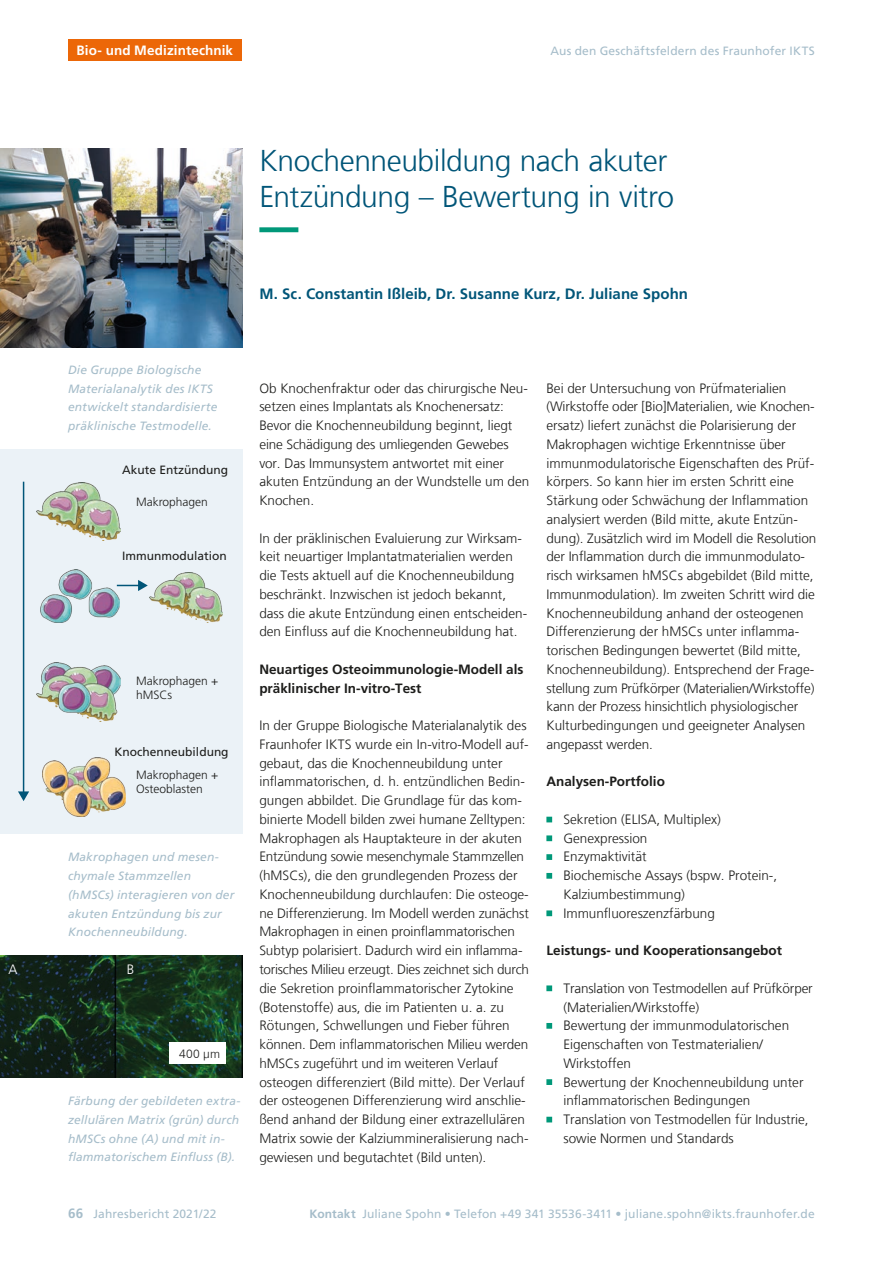
<style>
.page{position:relative;width:893px;height:1263px;background:#fff}
.page>*{position:absolute;margin:0;border:0;box-sizing:border-box;transform-origin:0 0}
.t1{font:300 30px/36px "Frutiger LT Com";letter-spacing:-.015em;color:#005578}
.t2{font:700 15px "Frutiger LT Com";letter-spacing:.005em;color:#005578}
.t3{font:300 13.5px/18.8px "Frutiger LT Com";color:#1d1d1b}
.t4{font:700 13.5px/18.8px "Frutiger LT Com";color:#1d1d1b}
.t5{font:700 13.5px "Frutiger LT Com";letter-spacing:.01em;color:#fff}
.t6{font:700 13.5px "Frutiger LT Com";color:#a6bdca}
.t7{font:300 13.5px "Frutiger LT Com";color:#fff}
.t8{font:italic 12px/18.8px "Frutiger LT Com";letter-spacing:.01em;color:#a6bdca}
.t9{font:12px "Frutiger LT Com";letter-spacing:.01em;color:#a6bdca}
.t10{font:300 12px/14.4px "Frutiger LT Com";color:#1d1d1b}
.t11{font:12px "Frutiger LT Com";color:#1d1d1b}
.s1{font-weight:700}
</style>
<div class="page">
<img style="left:0;top:149px;width:242px;height:198px">
<img style="left:0;top:955px;width:242px;height:122px">
<div style="left:0;top:449px;width:242px;height:385px;background:#ebf2f7"></div>
<hr style="left:23px;top:482px;width:1px;height:311px;background:#005578">
<svg style="left:18px;top:791px;width:11px;height:10px"></svg>
<svg style="left:119px;top:580px;width:29px;height:11px"></svg>
<svg style="left:546px;top:817px;width:7px;height:5px"></svg>
<svg style="left:546px;top:835px;width:7px;height:6px"></svg>
<svg style="left:546px;top:854px;width:7px;height:6px"></svg>
<svg style="left:546px;top:873px;width:7px;height:6px"></svg>
<svg style="left:546px;top:910px;width:7px;height:6px"></svg>
<svg style="left:546px;top:985px;width:7px;height:6px"></svg>
<svg style="left:546px;top:1023px;width:7px;height:6px"></svg>
<svg style="left:546px;top:1079px;width:7px;height:6px"></svg>
<svg style="left:546px;top:1117px;width:7px;height:5px"></svg>
<svg style="left:259px;top:227px;width:40px;height:5px"></svg>
<div style="left:68px;top:39px;width:174px;height:21px;background:#ec6708"></div>
<img style="left:37px;top:483px;width:84px;height:57px">
<img style="left:41px;top:570px;width:78px;height:52px">
<img style="left:149px;top:573px;width:74px;height:50px">
<img style="left:36px;top:662px;width:84px;height:60px">
<img style="left:43px;top:757px;width:83px;height:59px">
<div style="left:169px;top:1043px;width:57px;height:21px;background:#fff"></div>
<p class="t5" style="left:76px;top:42px;width:158px">Bio- und Medizintechnik</p>
<p class="t9" style="left:550px;top:44px;width:266px">Aus den Geschäftsfeldern des Fraunhofer IKTS</p>
<h1 class="t1" style="left:259px;top:143px;width:416px">Knochenneubildung nach akuter<br>Entzündung – Bewertung in vitro</h1>
<p class="t2" style="left:259px;top:285px;width:430px">M. Sc. Constantin Ißleib, Dr. Susanne Kurz, Dr. Juliane Spohn</p>
<p class="t8" style="left:68px;top:360px;width:151px">Die Gruppe Biologische<br>Materialanalytik des IKTS entwickelt standardisierte präklinische Testmodelle.</p>
<p class="t11" style="left:122px;top:463px;width:108px">Akute Entzündung</p>
<p class="t10" style="left:136px;top:495px;width:73px">Makrophagen</p>
<p class="t11" style="left:122px;top:549px;width:106px">Immunmodulation</p>
<p class="t10" style="left:136px;top:673px;width:84px">Makrophagen + hMSCs</p>
<p class="t11" style="left:115px;top:744px;width:115px">Knochenneubildung</p>
<p class="t10" style="left:136px;top:768px;width:84px">Makrophagen +<br>Osteoblasten</p>
<p class="t8" style="left:68px;top:848px;width:168px">Makrophagen und mesen&shy;chymale Stammzellen (hMSCs) interagieren von der akuten Entzündung bis zur<br>Knochenneubildung.</p>
<p class="t7" style="left:9px;top:961px;width:11px">A</p>
<p class="t7" style="left:127px;top:961px;width:9px">B</p>
<p class="t10" style="left:179px;top:1046px;width:42px">400 µm</p>
<p class="t8" style="left:68px;top:1092px;width:174px">Färbung der gebildeten extra&shy;zellulären Matrix (grün) durch hMSCs ohne (A) und mit in&shy;flammatorischem Einfluss (B).</p>
<p class="t6" style="left:68px;top:1205px;width:17px">66</p>
<p class="t9" style="left:94px;top:1206px;width:125px">Jahresbericht 2021/22</p>
<p class="t3" style="left:259px;top:379px;width:271px">Ob Knochenfraktur oder das chirurgische Neu&shy;setzen eines Implantats als Knochenersatz:<br>Bevor die Knochenneubildung beginnt, liegt eine Schädigung des umliegenden Gewebes vor. Das Immunsystem antwortet mit einer akuten Entzündung an der Wundstelle um den Knochen.</p>
<p class="t3" style="left:259px;top:529px;width:269px">In der präklinischen Evaluierung zur Wirksam&shy;keit neuartiger Implantatmaterialien werden die Tests aktuell auf die Knochenneubildung beschränkt. Inzwischen ist jedoch bekannt, dass die akute Entzündung einen entscheiden&shy;den Einfluss auf die Knochenneubildung hat.</p>
<p class="t4" style="left:259px;top:660px;width:266px">Neuartiges Osteoimmunologie-Modell als präklinischer In-vitro-Test</p>
<p class="t3" style="left:259px;top:716px;width:271px">In der Gruppe Biologische Materialanalytik des Fraunhofer IKTS wurde ein In-vitro-Modell auf&shy;gebaut, das die Knochenneubildung unter inflammatorischen, d. h. entzündlichen Bedin&shy;gungen abbildet. Die Grundlage für das kom&shy;binierte Modell bilden zwei humane Zelltypen:<br>Makrophagen als Hauptakteure in der akuten Entzündung sowie mesenchymale Stammzellen (hMSCs), die den grundlegenden Prozess der Knochenneubildung durchlaufen: Die osteoge&shy;ne Differenzierung. Im Modell werden zunächst Makrophagen in einen proinflammatorischen Subtyp polarisiert. Dadurch wird ein inflamma&shy;torisches Milieu erzeugt. Dies zeichnet sich durch die Sekretion proinflammatorischer Zytokine (Botenstoffe) aus, die im Patienten u. a. zu Rötungen, Schwellungen und Fieber führen können. Dem inflammatorischen Milieu werden hMSCs zugeführt und im weiteren Verlauf osteogen differenziert (Bild mitte). Der Verlauf der osteogenen Differenzierung wird anschlie&shy;ßend anhand der Bildung einer extrazellulären Matrix sowie der Kalziummineralisierung nach&shy;gewiesen und begutachtet (Bild unten).</p>
<p class="t3" style="left:546px;top:379px;width:271px">Bei der Untersuchung von Prüfmaterialien (Wirkstoffe oder [Bio]Materialien, wie Knochen&shy;ersatz) liefert zunächst die Polarisierung der Makrophagen wichtige Erkenntnisse über immunmodulatorische Eigenschaften des Prüf&shy;körpers. So kann hier im ersten Schritt eine Stärkung oder Schwächung der Inflammation analysiert werden (Bild mitte, akute Entzün&shy;dung). Zusätzlich wird im Modell die Resolution der Inflammation durch die immunmodulato&shy;risch wirksamen hMSCs abgebildet (Bild mitte, Immunmodulation). Im zweiten Schritt wird die Knochenneubildung anhand der osteogenen Differenzierung der hMSCs unter inflamma&shy;torischen Bedingungen bewertet (Bild mitte, Knochenneubildung). Entsprechend der Frage&shy;stellung zum Prüfkörper (Materialien/Wirkstoffe) kann der Prozess hinsichtlich physiologischer Kulturbedingungen und geeigneter Analysen angepasst werden.</p>
<p class="t4" style="left:546px;top:772px;width:120px">Analysen-Portfolio</p>
<p class="t3" style="left:563px;top:810px;width:215px">Sekretion (ELISA, Multiplex)<br>Genexpression<br>Enzymaktivität<br>Biochemische Assays (bspw. Protein-,<br>Kalziumbestimmung)<br>Immunfluoreszenzfärbung</p>
<p class="t4" style="left:546px;top:941px;width:237px">Leistungs- und Kooperationsangebot</p>
<p class="t3" style="left:563px;top:979px;width:251px">Translation von Testmodellen auf Prüfkörper (Materialien/Wirkstoffe)<br>Bewertung der immunmodulatorischen Eigenschaften von Testmaterialien/ Wirkstoffen<br>Bewertung der Knochenneubildung unter inflammatorischen Bedingungen Translation von Testmodellen für Industrie, sowie Normen und Standards</p>
<p class="t9" style="left:309px;top:1206px;width:507px"><span class="s1">Kontakt</span> Juliane Spohn • Telefon +49 341 35536-3411 • juliane.spohn@ikts.fraunhofer.de</p>
</div>
